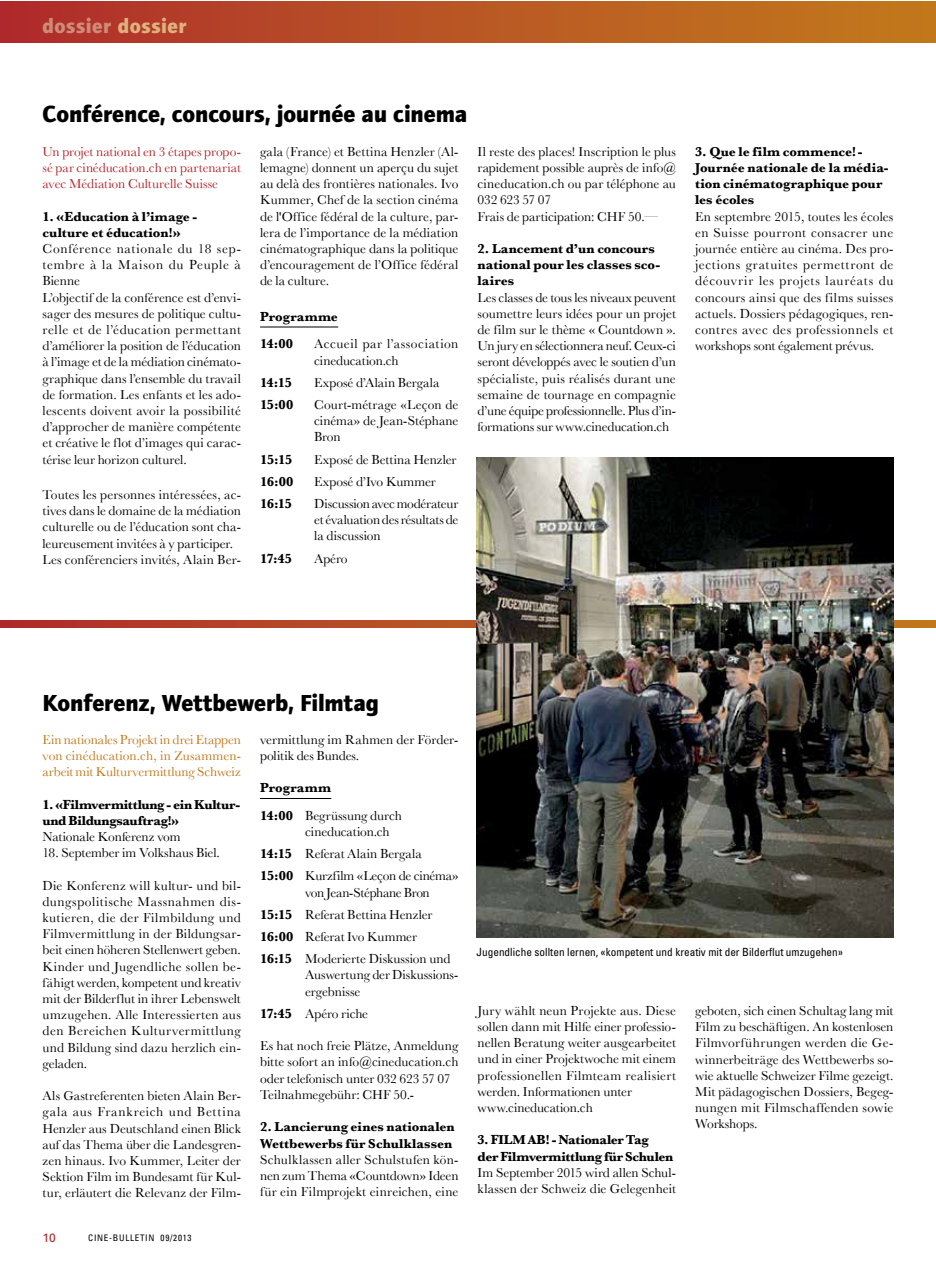
<style>
.page{position:relative;width:936px;height:1263px;background:#fff}
.page>*{position:absolute;margin:0;border:0;box-sizing:border-box;transform-origin:0 0}
.t1{font:700 24px "Foundry Journal";letter-spacing:-.005em;color:#000}
.t2{font:700 21px "Foundry Journal";letter-spacing:.02em;color:#cf8b77}
.t3{font:13.5px/16.2px "Baskerville";letter-spacing:.005em;color:#000}
.t4{font:700 13.5px/16.2px "Baskerville";letter-spacing:-.005em;color:#000}
.t5{font:13.5px/16.2px "Baskerville";color:#c2781a;text-align:justify}
.t6{font:13.5px/16.2px "Baskerville";color:#af262b;text-align:justify}
.t7{font:700 13.5px/16.4px "Baskerville";letter-spacing:-.025em;color:#000}
.t8{font:13.5px/16.2px "Baskerville";letter-spacing:.03em;color:#000}
.t9{font:13.5px "Baskerville";letter-spacing:-.015em;color:#000}
.t10{font:12px "Univers";color:#af262b}
.t11{font:condensed 11.25px "Univers";color:#000}
.t12{font:condensed 9px "Univers";letter-spacing:.08em;color:#000}
.s1{color:#deb27e}
.s2{font-weight:700}
</style>
<div class="page">
<div style="left:0;top:1px;width:934px;height:42px;background:linear-gradient(to right,#af2e2c,#c27c1c)"></div>
<svg style="left:0;top:621px;width:934px;height:6px;background:#b54526"></svg>
<hr style="left:260px;top:798px;width:71px;height:1px;background:#000">
<hr style="left:260px;top:327px;width:78px;height:1px;background:#000">
<img style="left:476px;top:457px;width:417px;height:481px">
<h2 class="t2" style="left:43px;top:13px;width:145px">dossier <span class="s1">dossier</span></h2>
<h1 class="t1" style="left:43px;top:100px;width:426px">Conférence, concours, journée au cinema</h1>
<p class="t6" style="left:43px;top:143px;width:200px">Un projet national en 3 étapes propo&shy;sé par cinéducation.ch en partenariat avec Médiation Culturelle Suisse</p>
<p class="t4" style="left:43px;top:208px;width:156px">1. «Education à l’image - culture et éducation!»</p>
<p class="t3" style="left:43px;top:240px;width:200px">Conférence nationale du 18 sep&shy;tembre à la Maison du Peuple à Bienne<br>L’objectif de la conférence est d’envi&shy;sager des mesures de politique cultu&shy;relle et de l’éducation permettant d’améliorer la position de l’éducation à l’image et de la médiation cinémato&shy;graphique dans l’ensemble du travail de formation. Les enfants et les ado&shy;lescents doivent avoir la possibilité d’approcher de manière compétente et créative le flot d’images qui carac&shy;térise leur horizon culturel.</p>
<p class="t3" style="left:43px;top:486px;width:200px">Toutes les personnes intéressées, ac&shy;tives dans le domaine de la médiation culturelle ou de l’éducation sont cha&shy;leureusement invitées à y participer.<br>Les conférenciers invités, Alain Ber-</p>
<p class="t3" style="left:260px;top:143px;width:200px;text-align:justify">gala (France) et Bettina Henzler (Al&shy;lemagne) donnent un aperçu du sujet au delà des frontières nationales. Ivo Kummer, Chef de la section cinéma de l'Office fédéral de la culture, par&shy;lera de l’importance de la médiation cinématographique dans la politique d’encouragement de l’Office fédéral de la culture.</p>
<p class="t4" style="left:260px;top:303px;width:79px;line-height:27.6px">Programme<br>14:00</p>
<p class="t8" style="left:314px;top:336px;width:146px">Accueil par l’association cineducation.ch</p>
<p class="t4" style="left:260px;top:374px;width:33px">14:15</p>
<p class="t3" style="left:314px;top:374px;width:127px">Exposé d’Alain Bergala</p>
<p class="t4" style="left:260px;top:397px;width:35px">15:00</p>
<p class="t3" style="left:314px;top:396px;width:146px;text-align:justify">Court-métrage «Leçon de cinéma» de Jean-Stéphane Bron</p>
<p class="t4" style="left:260px;top:451px;width:34px">15:15</p>
<p class="t3" style="left:314px;top:451px;width:144px">Exposé de Bettina Henzler</p>
<p class="t4" style="left:260px;top:473px;width:35px">16:00</p>
<p class="t3" style="left:314px;top:473px;width:123px">Exposé d’Ivo Kummer</p>
<p class="t4" style="left:260px;top:495px;width:34px">16:15</p>
<p class="t3" style="left:314px;top:495px;width:146px;text-align:justify">Discussion avec modérateur et évaluation des résultats de la discussion</p>
<p class="t4" style="left:260px;top:550px;width:34px">17:45</p>
<p class="t3" style="left:314px;top:550px;width:35px">Apéro</p>
<p class="t3" style="left:477px;top:143px;width:200px">Il reste des places! Inscription le plus rapidement possible auprès de info@ cineducation.ch ou par téléphone au<br>032 623 57 07<br>Frais de participation: CHF 50.—</p>
<p class="t4" style="left:477px;top:240px;width:184px">2. Lancement d’un concours national pour les classes sco&shy;laires</p>
<p class="t3" style="left:477px;top:289px;width:200px;text-align:justify">Les classes de tous les niveaux peuvent soumettre leurs idées pour un projet de film sur le thème « Countdown ».<br>Un jury en sélectionnera neuf. Ceux-ci seront développés avec le soutien d’un spécialiste, puis réalisés durant une semaine de tournage en compagnie d’une équipe professionnelle. Plus d’in&shy;formations sur www.cineducation.ch</p>
<p class="t4" style="left:695px;top:143px;width:195px">3. Que le film commence!-<br>Journée nationale de la média&shy;tion cinématographique pour les écoles</p>
<p class="t3" style="left:695px;top:208px;width:200px;text-align:justify">En septembre 2015, toutes les écoles en Suisse pourront consacrer une journée entière au cinéma. Des pro&shy;jections gratuites permettront de découvrir les projets lauréats du concours ainsi que des films suisses actuels. Dossiers pédagogiques, ren&shy;contres avec des professionnels et workshops sont également prévus.</p>
<h1 class="t1" style="left:43px;top:689px;width:338px">Konferenz, Wettbewerb, Filmtag</h1>
<p class="t5" style="left:43px;top:731px;width:200px">Ein nationales Projekt in drei Etappen von cinéducation.ch, in Zusammen&shy;arbeit mit Kulturvermittlung Schweiz</p>
<p class="t4" style="left:43px;top:796px;width:199px">1. «Filmvermittlung - ein Kultur&shy;und Bildungsauftrag!»</p>
<p class="t9" style="left:43px;top:829px;width:140px">Nationale Konferenz vom</p>
<p class="t3" style="left:43px;top:844px;width:179px">18. September im Volkshaus Biel.</p>
<p class="t3" style="left:43px;top:877px;width:200px;text-align:justify">Die Konferenz will kultur- und bil&shy;dungspolitische Massnahmen dis&shy;kutieren, die der Filmbildung und Filmvermittlung in der Bildungsar&shy;beit einen höheren Stellenwert geben.<br>Kinder und Jugendliche sollen be&shy;fähigt werden, kompetent und kreativ mit der Bilderflut in ihrer Lebenswelt umzugehen. Alle Interessierten aus den Bereichen Kulturvermittlung und Bildung sind dazu herzlich ein&shy;geladen.</p>
<p class="t3" style="left:43px;top:1087px;width:200px;text-align:justify">Als Gastreferenten bieten Alain Ber&shy;gala aus Frankreich und Bettina Henzler aus Deutschland einen Blick auf das Thema über die Landesgren&shy;zen hinaus. Ivo Kummer, Leiter der Sektion Film im Bundesamt für Kul&shy;tur, erläutert die Relevanz der Film-</p>
<p class="t10" style="left:43px;top:1230px;width:15px">10</p>
<p class="t12" style="left:88px;top:1232px;width:105px">CINE-BULLETIN 09/2013</p>
<p class="t3" style="left:260px;top:731px;width:200px">vermittlung im Rahmen der Förder&shy;politik des Bundes.</p>
<p class="t3" style="left:260px;top:774px;width:143px;line-height:27.6px"><span class="s2">Programm<br>14:00</span> Begrüssung durch</p>
<p class="t3" style="left:260px;top:820px;width:200px;line-height:22.2px;text-indent:45px">cineducation.ch<br><span class="s2">14:15</span> Referat Alain Bergala<br><span class="s2">15:00</span> Kurzfilm «Leçon de cinéma»</p>
<p class="t3" style="left:260px;top:881px;width:192px;line-height:22.2px;text-indent:45px">von Jean-Stéphane Bron<br><span class="s2">15:15</span> Referat Bettina Henzler<br><span class="s2">16:00</span> Referat Ivo Kummer<br><span class="s2">16:15</span> Moderierte Diskussion und</p>
<p class="t3" style="left:305px;top:967px;width:155px">Auswertung der Diskussions&shy;ergebnisse</p>
<p class="t3" style="left:260px;top:1005px;width:110px"><span class="s2">17:45</span> Apéro riche</p>
<p class="t3" style="left:260px;top:1038px;width:200px">Es hat noch freie Plätze, Anmeldung bitte sofort an info@cineducation.ch oder telefonisch unter 032 623 57 07<br>Teilnahmegebühr: CHF 50.-</p>
<p class="t4" style="left:260px;top:1119px;width:196px">2. Lancierung eines nationalen<br>Wettbewerbs für Schulklassen</p>
<p class="t3" style="left:260px;top:1151px;width:200px;text-align:justify">Schulklassen aller Schulstufen kön&shy;nen zum Thema «Countdown» Ideen für ein Filmprojekt einreichen, eine</p>
<p class="t11" style="left:476px;top:945px;width:368px">Jugendliche sollten lernen, «kompetent und kreativ mit der Bilderflut umzugehen»</p>
<p class="t3" style="left:477px;top:1002px;width:200px">Jury wählt neun Projekte aus. Diese sollen dann mit Hilfe einer professio&shy;nellen Beratung weiter ausgearbeitet und in einer Projektwoche mit einem professionellen Filmteam realisiert werden. Informationen unter www.cineducation.ch</p>
<p class="t7" style="left:477px;top:1132px;width:197px">3. FILM AB! - Nationaler Tag<br>der Filmvermittlung für Schulen</p>
<p class="t3" style="left:477px;top:1164px;width:200px">Im September 2015 wird allen Schul&shy;klassen der Schweiz die Gelegenheit</p>
<p class="t3" style="left:695px;top:1002px;width:200px;text-align:justify">geboten, sich einen Schultag lang mit Film zu beschäftigen. An kostenlosen Filmvorführungen werden die Ge&shy;winnerbeiträge des Wettbewerbs so&shy;wie aktuelle Schweizer Filme gezeigt.<br>Mit pädagogischen Dossiers, Begeg&shy;nungen mit Filmschaffenden sowie Workshops.</p>
</div>
